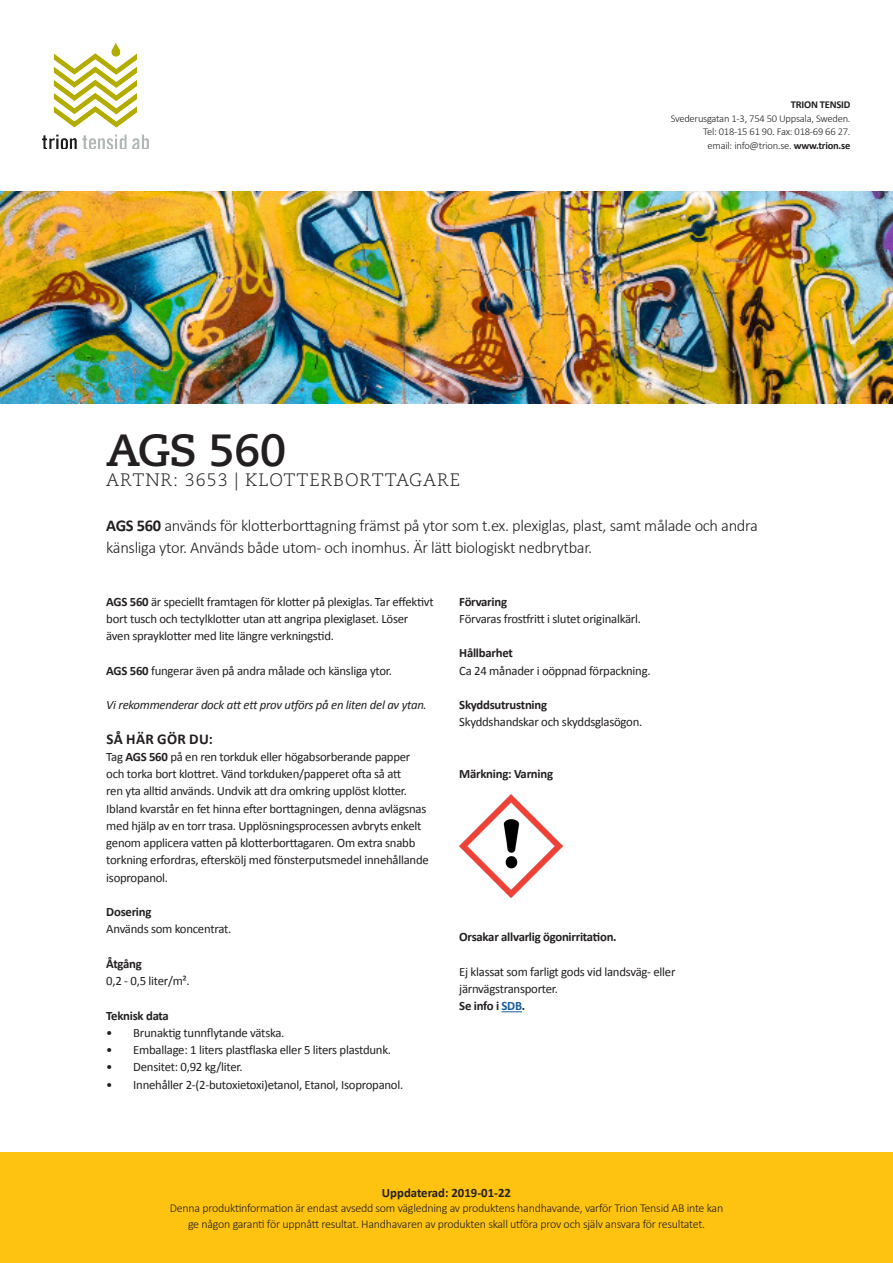
<style>
.page{position:relative;width:893px;height:1263px;background:#fff}
.page>*{position:absolute;margin:0;border:0;box-sizing:border-box;transform-origin:0 0}
.Rubrik{font:700 45px "Caecilia LT Std";letter-spacing:-.02em;color:#231f20}
.Rubrik-2{font:300 18px "Caecilia LT Std";letter-spacing:.05em;color:#231f20}
.Ingress{font:300 16.5px "Calibri";letter-spacing:-.02em;color:#231f20}
.Rubrik_2{font:700 15px "Calibri";letter-spacing:.02em;color:#231f20}
.Brödtext{font:12.75px/17.2px "Calibri";letter-spacing:-.02em;color:#231f20}
.Rubrik_3{font:700 12.75px "Calibri";letter-spacing:-.02em;color:#231f20}
.Brödtext-2{font:italic 12.75px "Calibri";letter-spacing:-.02em;color:#231f20}
.Rubrik_3-2{font:700 12.75px "Calibri";color:#231f20}
.Brödtext-3{font:700 12.75px "Calibri";letter-spacing:-.02em;color:#231f20}
.t1{font:300 12px/15.8px "Calibri";letter-spacing:-.02em;color:#231f20;text-align:center}
.t2{font:300 10.5px "Calibri";letter-spacing:-.02em;color:#231f20}
.t3{font:700 10.5px "Calibri";letter-spacing:-.02em;color:#231f20}
.s1{font-weight:700}
.s2{color:#175d9e}
</style>
<div class="page">
<div style="left:0;top:1152px;width:893px;height:111px;background:#fec210"></div>
<img style="left:0;top:191px;width:893px;height:213px">
<img style="left:43px;top:43px;width:106px;height:106px">
<img style="left:459px;top:794px;width:103px;height:103px">
<svg style="left:501px;top:1011px;width:21px;height:1px"></svg>
<p class="t3" style="left:791px;top:98px;width:61px">TRION TENSID</p>
<p class="t2" style="left:671px;top:112px;width:181px">Svederusgatan 1-3, 754 50 Uppsala, Sweden.</p>
<p class="t2" style="left:703px;top:125px;width:149px">Tel: 018-15 61 90. Fax: 018-69 66 27.</p>
<p class="t2" style="left:708px;top:139px;width:144px">email: info@trion.se. <span class="s1">www.trion.se</span></p>
<p class="Rubrik" style="left:106px;top:424px;width:182px">AGS 560</p>
<p class="Rubrik-2" style="left:106px;top:469px;width:355px">ARTNR: 3653 | KLOTTERBORTTAGARE</p>
<p class="Ingress" style="left:106px;top:515px;width:653px"><span class="s1">AGS 560</span> används för klotterborttagning främst på ytor som t.ex. plexiglas, plast, samt målade och andra</p>
<p class="Ingress" style="left:106px;top:537px;width:487px">känsliga ytor. Används både utom- och inomhus. Är lätt biologiskt nedbrytbar.</p>
<p class="Brödtext" style="left:106px;top:593px;width:329px"><span class="s1">AGS 560</span> är speciellt framtagen för klotter på plexiglas. Tar effektivt bort tusch och tectylklotter utan att angripa plexiglaset. Löser även sprayklotter med lite längre verkningstid.</p>
<p class="Brödtext" style="left:106px;top:662px;width:287px"><span class="s1">AGS 560</span> fungerar även på andra målade och känsliga ytor.</p>
<p class="Brödtext-2" style="left:106px;top:696px;width:322px">Vi rekommenderar dock att ett prov utförs på en liten del av ytan.</p>
<p class="Rubrik_2" style="left:107px;top:729px;width:108px">SÅ HÄR GÖR DU:</p>
<p class="Brödtext" style="left:106px;top:748px;width:324px">Tag <span class="s1">AGS 560</span> på en ren torkduk eller högabsorberande papper och torka bort klottret. Vänd torkduken/papperet ofta så att<br>ren yta alltid används. Undvik att dra omkring upplöst klotter.<br>Ibland kvarstår en fet hinna efter borttagningen, denna avlägsnas med hjälp av en torr trasa. Upplösningsprocessen avbryts enkelt genom applicera vatten på klotterborttagaren. Om extra snabb torkning erfordras, efterskölj med fönsterputsmedel innehållande isopropanol.</p>
<p class="Rubrik_3" style="left:106px;top:904px;width:47px">Dosering</p>
<p class="Brödtext" style="left:106px;top:920px;width:126px">Används som koncentrat.</p>
<p class="Rubrik_3" style="left:106px;top:955px;width:37px">Åtgång</p>
<p class="Brödtext" style="left:106px;top:972px;width:85px">0,2 - 0,5 liter/m².</p>
<p class="Rubrik_3" style="left:106px;top:1007px;width:64px">Teknisk data</p>
<p class="Brödtext" style="left:106px;top:1024px;width:180px">• Brunaktig tunnflytande vätska.</p>
<p class="Brödtext" style="left:106px;top:1041px;width:286px">• Emballage: 1 liters plastflaska eller 5 liters plastdunk.</p>
<p class="Brödtext" style="left:106px;top:1058px;width:138px">• Densitet: 0,92 kg/liter.</p>
<p class="Brödtext" style="left:106px;top:1076px;width:298px">• Innehåller 2-(2-butoxietoxi)etanol, Etanol, Isopropanol.</p>
<p class="Rubrik_3" style="left:459px;top:593px;width:49px">Förvaring</p>
<p class="Brödtext" style="left:459px;top:610px;width:183px">Förvaras frostfritt i slutet originalkärl.</p>
<p class="Rubrik_3" style="left:459px;top:645px;width:55px">Hållbarhet</p>
<p class="Brödtext" style="left:459px;top:662px;width:193px">Ca 24 månader i oöppnad förpackning.</p>
<p class="Rubrik_3" style="left:459px;top:697px;width:89px">Skyddsutrustning</p>
<p class="Brödtext" style="left:459px;top:713px;width:185px">Skyddshandskar och skyddsglasögon.</p>
<p class="Rubrik_3" style="left:459px;top:766px;width:95px">Märkning: Varning</p>
<p class="Rubrik_3" style="left:459px;top:929px;width:159px">Orsakar allvarlig ögonirritation.</p>
<p class="Brödtext" style="left:459px;top:963px;width:218px">Ej klassat som farligt gods vid landsväg- eller</p>
<p class="Brödtext" style="left:459px;top:980px;width:100px">järnvägstransporter.</p>
<p class="Brödtext-3" style="left:459px;top:998px;width:68px">Se info i <span class="s2">SDB</span>.</p>
<p class="Rubrik_3-2" style="left:382px;top:1184px;width:131px">Uppdaterad: 2019-01-22</p>
<p class="t1" style="left:170px;top:1200px;width:555px">Denna produktinformation är endast avsedd som vägledning av produktens handhavande, varför Trion Tensid AB inte kan ge någon garanti för uppnått resultat. Handhavaren av produkten skall utföra prov och själv ansvara för resultatet.</p>
</div>
